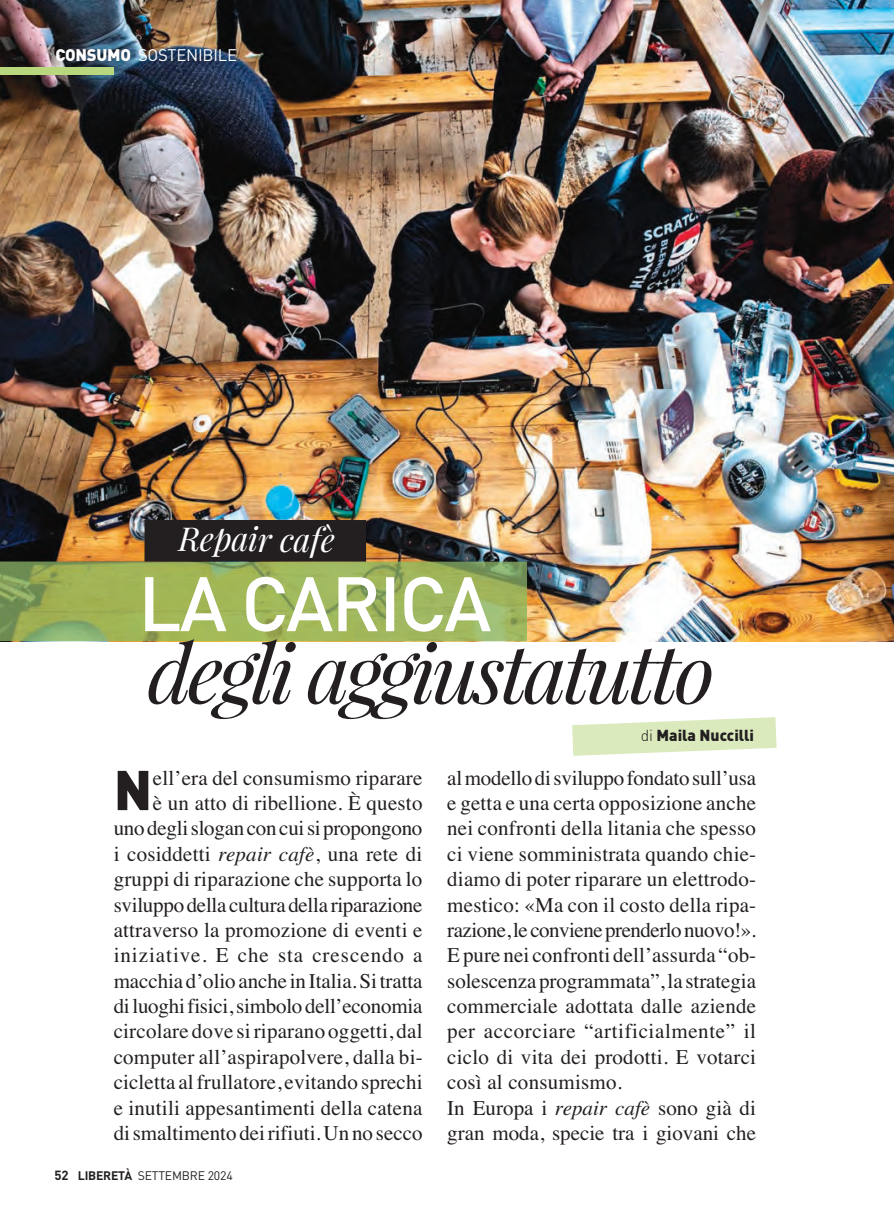
<style>
.page{position:relative;width:894px;height:1215px;background:#fff}
.page>*{position:absolute;margin:0;border:0;box-sizing:border-box;transform-origin:0 0}
.t1{font:italic 78.92px "Playfair Display";letter-spacing:-.055em;color:#231f20}
.t2{font:500 75.77px "DIN";letter-spacing:-.025em;color:#fff}
.t3{font:900 55.12px "DIN";color:#231f20}
.t4{font:italic 32.2px "Playfair Display";letter-spacing:-.01em;color:#fff}
.t5{font:21px/25.4px "Times";letter-spacing:.01em;color:#231f20;text-align:right}
.t6{font:16.62px "DIN";letter-spacing:-.015em;color:#fff}
.t7{font:900 15.75px "DIN";color:#231f20}
.t8{font:12.25px "DIN";letter-spacing:-.015em;color:#231f20}
.s1{font-weight:900}
.s2{font-weight:300}
.s3{font-style:italic}
.s4{font-weight:700;font-size:13.12px}
.s5{font-weight:700}
</style>
<div class="page">
<img style="left:0;top:0;width:894px;height:641px">
<div style="left:0;top:67px;width:114px;height:7px;background:#b9d87d"></div>
<img style="left:0;top:561px;width:527px;height:80px">
<svg style="left:572px;top:717px;width:205px;height:39px"></svg>
<div style="left:144px;top:520px;width:222px;height:41px;background:#231f20"></div>
<p class="t6" style="left:55px;top:49px;width:183px"><span class="s1">CONSUMO</span> SOSTENIBILE</p>
<h3 class="t4" style="left:179px;top:525px;width:158px">Repair cafè</h3>
<h2 class="t2" style="left:138px;top:577px;width:355px">LA CARICA</h2>
<h1 class="t1" style="left:148px;top:639px;width:569px">degli aggiustatutto</h1>
<p class="t7" style="left:641px;top:729px;width:115px"><span class="s2">di</span> Maila Nuccilli</p>
<p class="t5" style="left:114px;top:767px;width:310px">ell’era del consumismo riparare<br>è un atto di ribellione. È questo<br>uno degli slogan con cui si propongono i cosiddetti <span class="s3">repair cafè</span>, una rete di gruppi di riparazione che supporta lo sviluppo della cultura della riparazione attraverso la promozione di eventi e iniziative. E che sta crescendo a macchia d’olio anche in Italia. Si tratta di luoghi fisici, simbolo dell’economia circolare dove si riparano oggetti, dal computer all’aspirapolvere, dalla bi&shy;cicletta al frullatore, evitando sprechi e inutili appesantimenti della catena di smaltimento dei rifiuti. Un no secco</p>
<p class="t5" style="left:447px;top:767px;width:310px;text-align:left">al modello di sviluppo fondato sull’usa e getta e una certa opposizione anche nei confronti della litania che spesso ci viene somministrata quando chie&shy;diamo di poter riparare un elettrodo&shy;mestico: «Ma con il costo della ripa&shy;razione, le conviene prenderlo nuovo!».<br>E pure nei confronti dell’assurda “ob&shy;solescenza programmata”, la strategia commerciale adottata dalle aziende per accorciare “artificialmente” il ciclo di vita dei prodotti. E votarci così al consumismo.<br>In Europa i <span class="s3">repair cafè</span> sono già di gran moda, specie tra i giovani che</p>
<h3 class="t3" style="left:114px;top:770px;width:40px">N</h3>
<p class="t8" style="left:54px;top:1171px;width:180px"><span class="s4">52</span> <span class="s5">LIBERETÀ</span> SETTEMBRE 2024</p>
</div>
